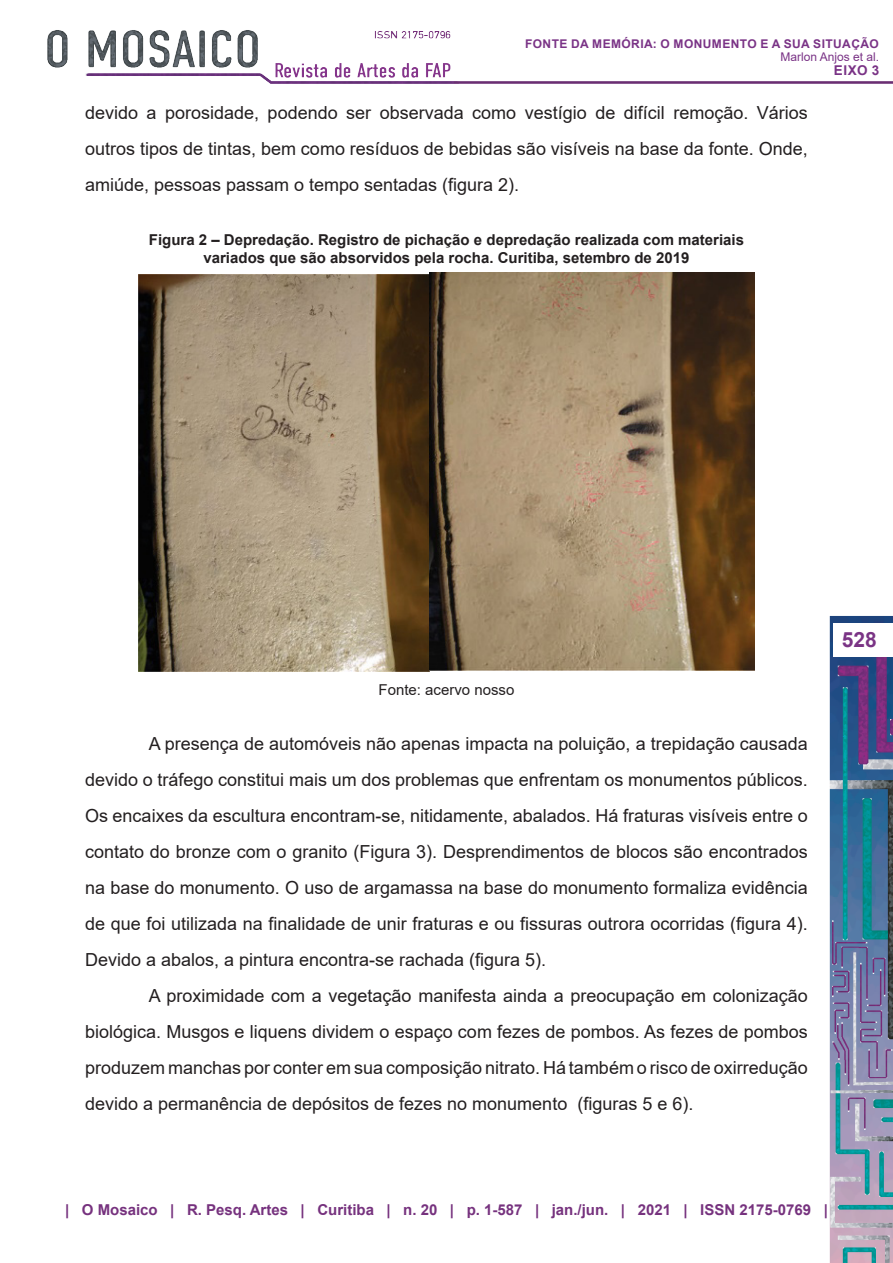
<style>
.page{position:relative;width:893px;height:1263px;background:#fff}
.page>*{position:absolute;margin:0;border:0;box-sizing:border-box;transform-origin:0 0}
.t1{font:700 21px "Arial";color:#7a3485}
.Corpo{font:18px/36px "Arial";color:#231f20;text-align:justify}
.figura{font:700 15px/18px "Arial";color:#231f20;text-align:center}
.t2{font:700 15px "Arial";color:#76327e}
.figura_-_Fonte{font:15px "Arial";color:#231f20}
.t3{font:700 13.5px "Arial";color:#7a3386}
.t4{font:700 12px "Arial";letter-spacing:.035em;color:#7a3386}
.t5{font:12px "Arial";color:#7a3386}
</style>
<div class="page">
<img style="left:47px;top:30px;width:846px;height:1233px">
<div style="left:833px;top:623px;width:60px;height:34px;background:#fff"></div>
<img style="left:139px;top:275px;width:291px;height:397px">
<img style="left:430px;top:273px;width:324px;height:397px">
<p class="t4" style="left:525px;top:35px;width:355px">FONTE DA MEMÓRIA: O MONUMENTO E A SUA SITUAÇÃO</p>
<p class="t5" style="left:780px;top:49px;width:100px">Marlon Anjos et al.</p>
<p class="t3" style="left:834px;top:60px;width:47px">Eixo 3</p>
<p class="Corpo" style="left:85px;top:95px;width:724px">devido a porosidade, podendo ser observada como vestígio de difícil remoção. Vários outros tipos de tintas, bem como resíduos de bebidas são visíveis na base da fonte. Onde, amiúde, pessoas passam o tempo sentadas (figura 2).</p>
<p class="figura" style="left:149px;top:231px;width:597px">Figura 2 – Depredação. Registro de pichação e depredação realizada com materiais variados que são absorvidos pela rocha. Curitiba, setembro de 2019</p>
<p class="figura_-_Fonte" style="left:379px;top:680px;width:137px">Fonte: acervo nosso</p>
<p class="Corpo" style="left:85px;top:725px;width:724px;text-indent:64px">A presença de automóveis não apenas impacta na poluição, a trepidação causada devido o tráfego constitui mais um dos problemas que enfrentam os monumentos públicos.<br>Os encaixes da escultura encontram-se, nitidamente, abalados. Há fraturas visíveis entre o contato do bronze com o granito (Figura 3). Desprendimentos de blocos são encontrados na base do monumento. O uso de argamassa na base do monumento formaliza evidência de que foi utilizada na finalidade de unir fraturas e ou fissuras outrora ocorridas (figura 4).<br>Devido a abalos, a pintura encontra-se rachada (figura 5).</p>
<p class="Corpo" style="left:85px;top:977px;width:724px;text-indent:64px">A proximidade com a vegetação manifesta ainda a preocupação em colonização biológica. Musgos e liquens dividem o espaço com fezes de pombos. As fezes de pombos produzem manchas por conter em sua composição nitrato. Há também o risco de oxirredução devido a permanência de depósitos de fezes no monumento (figuras 5 e 6).</p>
<p class="t1" style="left:842px;top:625px;width:37px">528</p>
<p class="t2" style="left:65px;top:1199px;width:764px">| O Mosaico | R. Pesq. Artes | Curitiba | n. 20 | p. 1-587 | jan./jun. | 2021 | ISSN 2175-0769 |</p>
</div>
